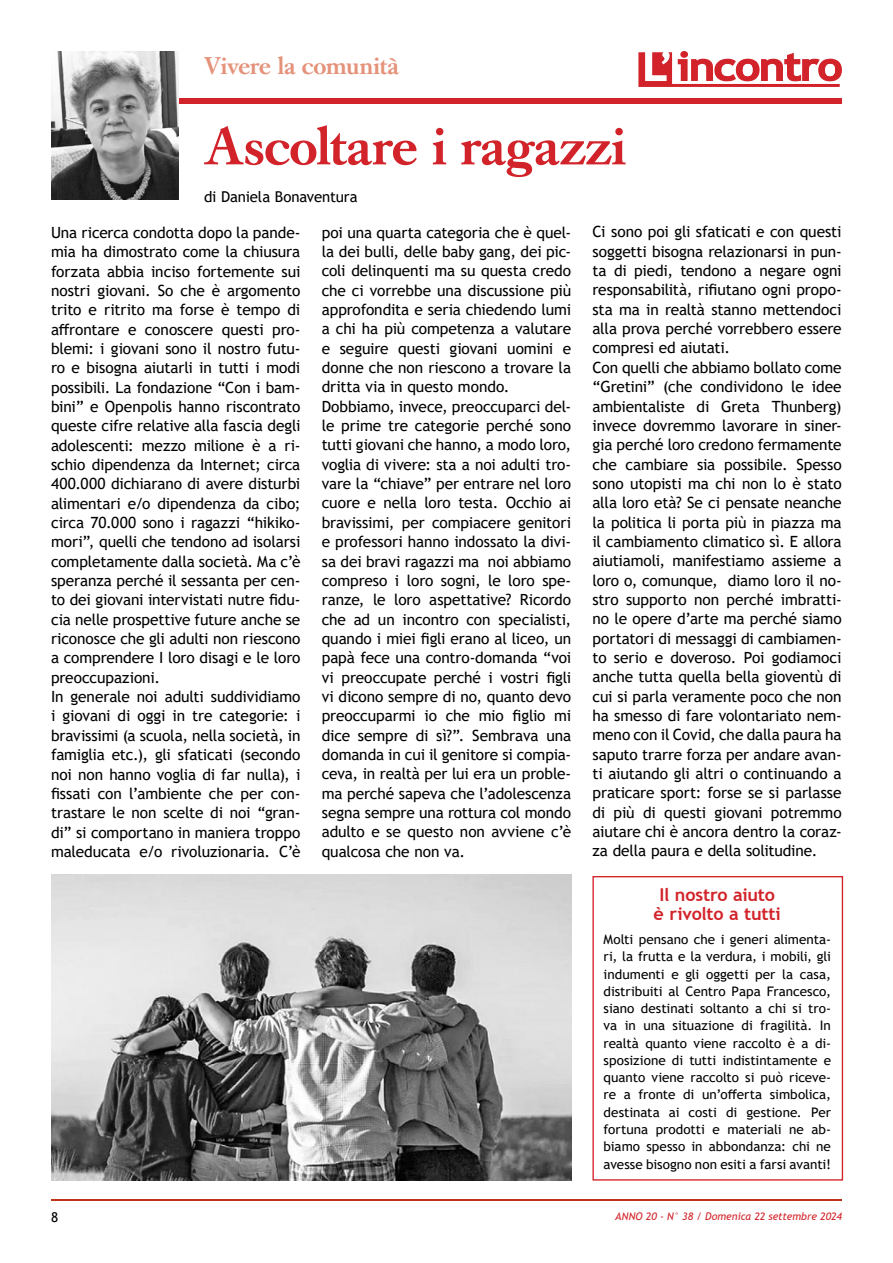
<style>
.page{position:relative;width:893px;height:1263px;background:#fff}
.page>*{position:absolute;margin:0;border:0;box-sizing:border-box;transform-origin:0 0}
.t1{font:500 52.5px "Caslon Book BE";letter-spacing:.005em;color:#d2232a}
.t2{font:500 24px "Caslon Book BE";letter-spacing:-.01em;color:#e5927a}
.t3{font:700 17.7px/19.2px "Trebuchet MS";letter-spacing:-.01em;color:#d2232a;text-align:center}
.t4{font:15.45px/19.4px "Trebuchet MS";letter-spacing:-.01em;color:#000}
.t5{font:15px "Trebuchet MS";letter-spacing:-.01em;color:#000}
.t6{font:13.5px "Trebuchet MS";color:#000}
.t7{font:13.2px/17.2px "Trebuchet MS";color:#000;text-align:justify}
.t8{font:italic 10.5px "Trebuchet MS";letter-spacing:.005em;color:#d2232a}
</style>
<div class="page">
<hr style="left:51px;top:1199px;width:791px;height:1px;background:#bf311a">
<svg style="left:638px;top:52px;width:204px;height:35px"></svg>
<div style="left:592px;top:876px;width:251px;height:304px;border:1px solid #d2232a"></div>
<div style="left:51px;top:99px;width:791px;height:5px;background:#d2232a"></div>
<img style="left:51px;top:51px;width:128px;height:149px">
<img style="left:51px;top:875px;width:520px;height:305px">
<h2 class="t2" style="left:204px;top:51px;width:196px">Vivere la comunità</h2>
<h1 class="t1" style="left:204px;top:116px;width:423px">Ascoltare i ragazzi</h1>
<p class="t5" style="left:204px;top:187px;width:155px">di Daniela Bonaventura</p>
<p class="t4" style="left:51px;top:223px;width:251px">Una ricerca condotta dopo la pande&shy;mia ha dimostrato come la chiusura forzata abbia inciso fortemente sui nostri giovani. So che è argomento trito e ritrito ma forse è tempo di affrontare e conoscere questi pro&shy;blemi: i giovani sono il nostro futu&shy;ro e bisogna aiutarli in tutti i modi possibili. La fondazione “Con i bam&shy;bini” e Openpolis hanno riscontrato queste cifre relative alla fascia degli adolescenti: mezzo milione è a ri&shy;schio dipendenza da Internet; circa 400.000 dichiarano di avere disturbi alimentari e/o dipendenza da cibo; circa 70.000 sono i ragazzi “hikiko&shy;mori”, quelli che tendono ad isolarsi completamente dalla società. Ma c’è speranza perché il sessanta per cen&shy;to dei giovani intervistati nutre fidu&shy;cia nelle prospettive future anche se riconosce che gli adulti non riescono a comprendere I loro disagi e le loro preoccupazioni.<br>In generale noi adulti suddividiamo i giovani di oggi in tre categorie: i bravissimi (a scuola, nella società, in famiglia etc.), gli sfaticati (secondo noi non hanno voglia di far nulla), i fissati con l’ambiente che per con&shy;trastare le non scelte di noi “gran&shy;di” si comportano in maniera troppo maleducata e/o rivoluzionaria. C’è</p>
<p class="t4" style="left:322px;top:222px;width:251px">poi una quarta categoria che è quel&shy;la dei bulli, delle baby gang, dei pic&shy;coli delinquenti ma su questa credo che ci vorrebbe una discussione più approfondita e seria chiedendo lumi a chi ha più competenza a valutare e seguire questi giovani uomini e donne che non riescono a trovare la dritta via in questo mondo.<br>Dobbiamo, invece, preoccuparci del&shy;le prime tre categorie perché sono tutti giovani che hanno, a modo loro, voglia di vivere: sta a noi adulti tro&shy;vare la “chiave” per entrare nel loro cuore e nella loro testa. Occhio ai bravissimi, per compiacere genitori e professori hanno indossato la divi&shy;sa dei bravi ragazzi ma noi abbiamo compreso i loro sogni, le loro spe&shy;ranze, le loro aspettative? Ricordo che ad un incontro con specialisti, quando i miei figli erano al liceo, un papà fece una contro-domanda “voi vi preoccupate perché i vostri figli vi dicono sempre di no, quanto devo preoccuparmi io che mio figlio mi dice sempre di sì?”. Sembrava una domanda in cui il genitore si compia&shy;ceva, in realtà per lui era un proble&shy;ma perché sapeva che l’adolescenza segna sempre una rottura col mondo adulto e se questo non avviene c’è qualcosa che non va.</p>
<p class="t4" style="left:592px;top:222px;width:251px">Ci sono poi gli sfaticati e con questi soggetti bisogna relazionarsi in pun&shy;ta di piedi, tendono a negare ogni responsabilità, rifiutano ogni propo&shy;sta ma in realtà stanno mettendoci alla prova perché vorrebbero essere compresi ed aiutati.<br>Con quelli che abbiamo bollato come “Gretini” (che condividono le idee ambientaliste di Greta Thunberg) invece dovremmo lavorare in siner&shy;gia perché loro credono fermamente che cambiare sia possibile. Spesso sono utopisti ma chi non lo è stato alla loro età? Se ci pensate neanche la politica li porta più in piazza ma il cambiamento climatico sì. E allora aiutiamoli, manifestiamo assieme a loro o, comunque, diamo loro il no&shy;stro supporto non perché imbratti&shy;no le opere d’arte ma perché siamo portatori di messaggi di cambiamen&shy;to serio e doveroso. Poi godiamoci anche tutta quella bella gioventù di cui si parla veramente poco che non ha smesso di fare volontariato nem&shy;meno con il Covid, che dalla paura ha saputo trarre forza per andare avan&shy;ti aiutando gli altri o continuando a praticare sport: forse se si parlasse di più di questi giovani potremmo aiutare chi è ancora dentro la coraz&shy;za della paura e della solitudine.</p>
<p class="t3" style="left:654px;top:885px;width:129px">Il nostro aiuto è rivolto a tutti</p>
<p class="t7" style="left:604px;top:930px;width:229px">Molti pensano che i generi alimenta&shy;ri, la frutta e la verdura, i mobili, gli indumenti e gli oggetti per la casa, distribuiti al Centro Papa Francesco, siano destinati soltanto a chi si tro&shy;va in una situazione di fragilità. In realtà quanto viene raccolto è a di&shy;sposizione di tutti indistintamente e quanto viene raccolto si può riceve&shy;re a fronte di un’offerta simbolica, destinata ai costi di gestione. Per fortuna prodotti e materiali ne ab&shy;biamo spesso in abbondanza: chi ne avesse bisogno non esiti a farsi avanti!</p>
<p class="t6" style="left:51px;top:1208px;width:9px">8</p>
<p class="t8" style="left:615px;top:1209px;width:228px">ANNO 20 - N° 38 / Domenica 22 settembre 2024</p>
</div>
